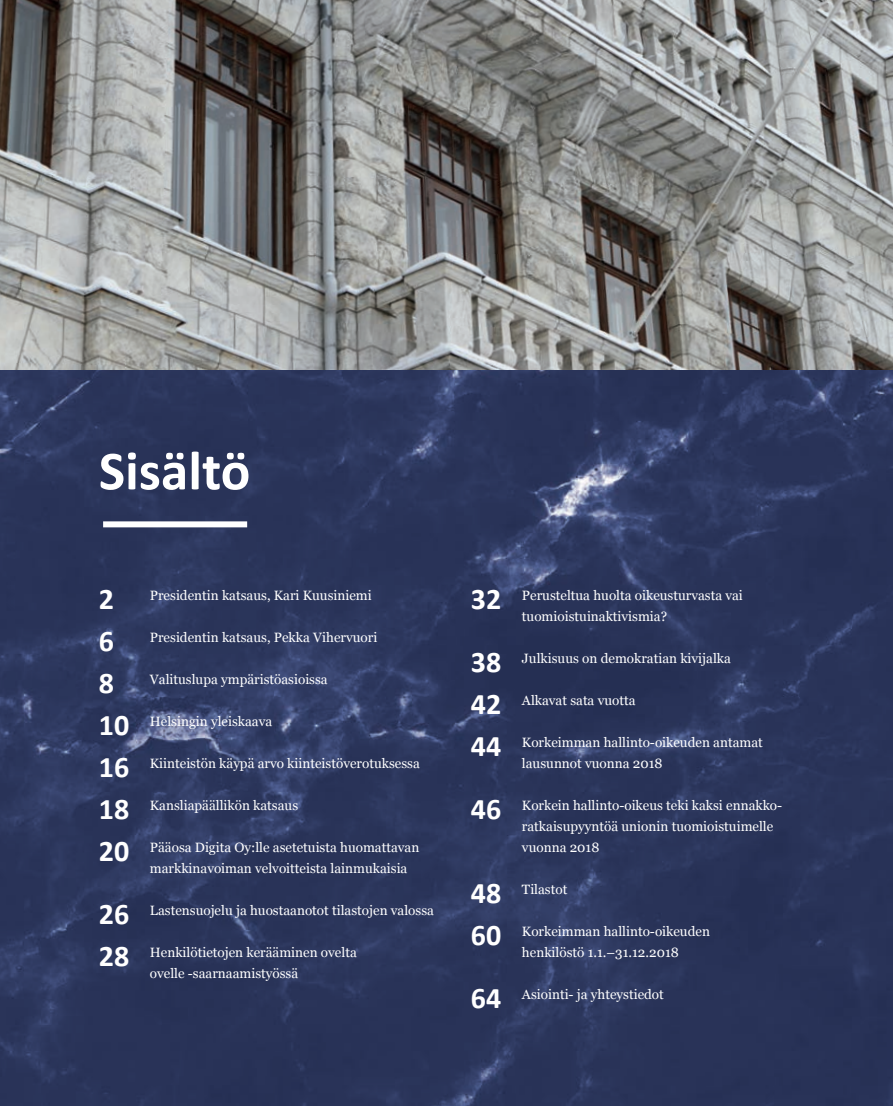
<style>
.page{position:relative;width:893px;height:1106px;background:#fff}
.page>*{position:absolute;margin:0;border:0;box-sizing:border-box;transform-origin:0 0}
.t1{font:700 55.5px "Calibri";color:#fff}
.t2{font:700 30px "Calibri";color:#fff}
.t3{font:13.5px/21px "Georgia";color:#fff}
</style>
<div class="page">
<img style="left:0;top:369px;width:893px;height:737px">
<div style="left:103px;top:521px;width:144px;height:6px;background:#fff"></div>
<img style="left:0;top:0;width:893px;height:369px">
<h1 class="t1" style="left:99px;top:431px;width:153px">Sisältö</h1>
<h2 class="t2" style="left:99px;top:578px;width:17px">2</h2>
<p class="t3" style="left:150px;top:584px;width:223px">Presidentin katsaus, Kari Kuusiniemi</p>
<h2 class="t2" style="left:99px;top:620px;width:17px">6</h2>
<p class="t3" style="left:150px;top:626px;width:229px">Presidentin katsaus, Pekka Vihervuori</p>
<h2 class="t2" style="left:99px;top:662px;width:17px">8</h2>
<p class="t3" style="left:150px;top:668px;width:179px">Valituslupa ympäristöasioissa</p>
<h2 class="t2" style="left:99px;top:704px;width:32px">10</h2>
<p class="t3" style="left:150px;top:710px;width:124px">Helsingin yleiskaava</p>
<h2 class="t2" style="left:99px;top:746px;width:32px">16</h2>
<p class="t3" style="left:150px;top:752px;width:271px">Kiinteistön käypä arvo kiinteistöverotuksessa</p>
<h2 class="t2" style="left:99px;top:788px;width:32px">18</h2>
<p class="t3" style="left:150px;top:794px;width:150px">Kansliapäällikön katsaus</p>
<h2 class="t2" style="left:99px;top:830px;width:32px">20</h2>
<p class="t3" style="left:150px;top:836px;width:271px">Pääosa Digita Oy:lle asetetuista huomattavan markkinavoiman velvoitteista lainmukaisia</p>
<h2 class="t2" style="left:99px;top:893px;width:32px">26</h2>
<p class="t3" style="left:150px;top:899px;width:286px">Lastensuojelu ja huostaanotot tilastojen valossa</p>
<h2 class="t2" style="left:99px;top:935px;width:32px">28</h2>
<p class="t3" style="left:150px;top:941px;width:208px">Henkilötietojen kerääminen ovelta ovelle -saarnaamistyössä</p>
<h2 class="t2" style="left:471px;top:578px;width:32px">32</h2>
<p class="t3" style="left:522px;top:584px;width:222px">Perusteltua huolta oikeusturvasta vai tuomioistuinaktivismia?</p>
<h2 class="t2" style="left:471px;top:641px;width:32px">38</h2>
<p class="t3" style="left:522px;top:647px;width:210px">Julkisuus on demokratian kivijalka</p>
<h2 class="t2" style="left:471px;top:683px;width:32px">42</h2>
<p class="t3" style="left:522px;top:689px;width:115px">Alkavat sata vuotta</p>
<h2 class="t2" style="left:471px;top:725px;width:32px">44</h2>
<p class="t3" style="left:522px;top:731px;width:242px">Korkeimman hallinto-oikeuden antamat lausunnot vuonna 2018</p>
<h2 class="t2" style="left:471px;top:788px;width:32px">46</h2>
<p class="t3" style="left:522px;top:794px;width:262px">Korkein hallinto-oikeus teki kaksi ennakko&shy;ratkaisupyyntöä unionin tuomioistuimelle vuonna 2018</p>
<h2 class="t2" style="left:471px;top:872px;width:32px">48</h2>
<p class="t3" style="left:522px;top:878px;width:47px">Tilastot</p>
<h2 class="t2" style="left:471px;top:914px;width:32px">60</h2>
<p class="t3" style="left:522px;top:920px;width:190px">Korkeimman hallinto-oikeuden henkilöstö 1.1.–31.12.2018</p>
<h2 class="t2" style="left:471px;top:977px;width:32px">64</h2>
<p class="t3" style="left:522px;top:983px;width:143px">Asiointi- ja yhteystiedot</p>
</div>
